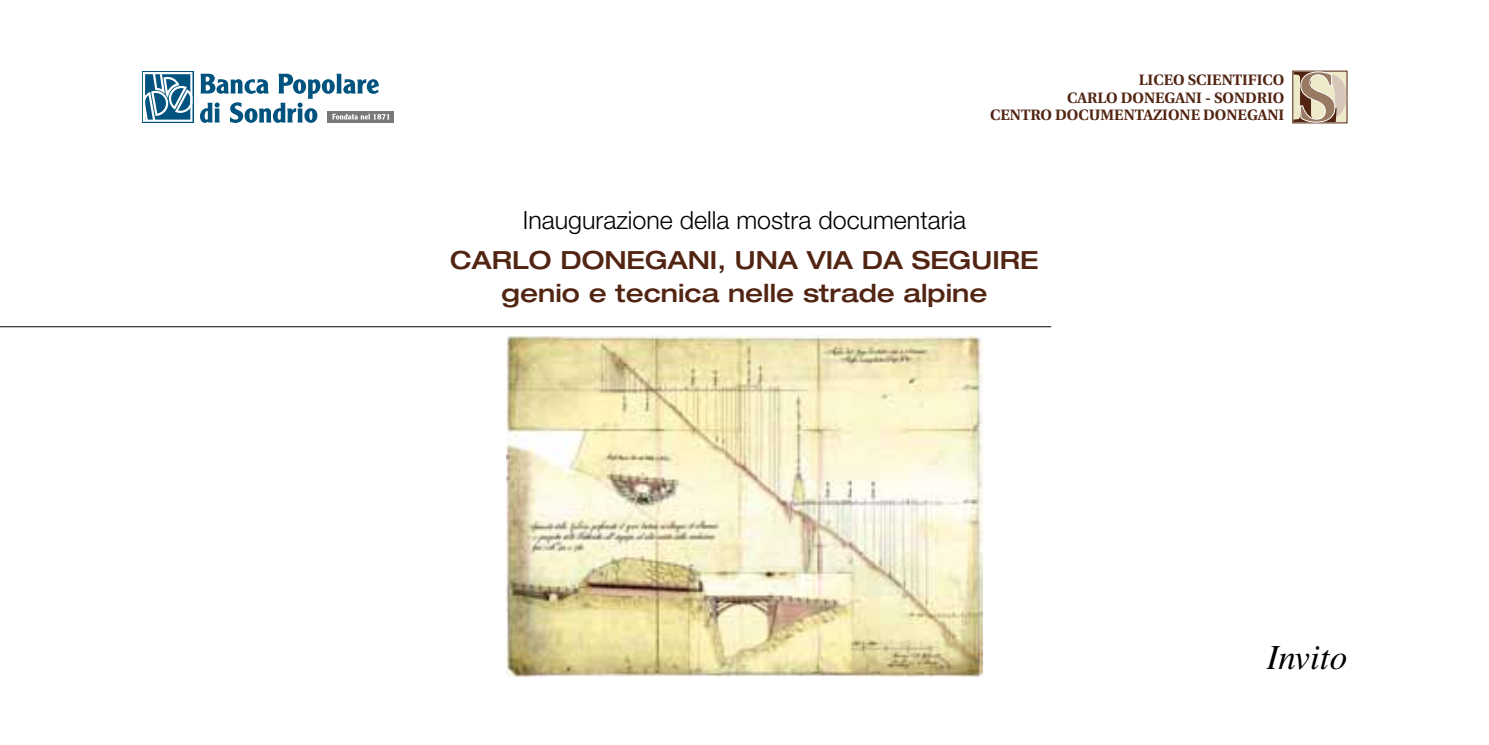
<style>
.page{position:relative;width:1489px;height:745px;background:#fff}
.page>*{position:absolute;margin:0;border:0;box-sizing:border-box;transform-origin:0 0}
.t1{font:italic 35px "Times";color:#000}
.t2{font:500 expanded 25px/32.5px "Helvetica Neue";color:#522412}
.t3{font:300 25px "Helvetica Neue";color:#000}
.t4{font:700 15px/17.5px "Utopia";color:#522412;text-align:right}
</style>
<div class="page">
<hr style="left:0;top:326px;width:1051px;height:1px;background:#000">
<svg style="left:142px;top:71px;width:51px;height:52px"></svg>
<svg style="left:143px;top:72px;width:49px;height:50px"></svg>
<div style="left:327px;top:111px;width:67px;height:11px;background:#797978"></div>
<svg style="left:200px;top:74px;width:189px;height:49px"></svg>
<svg style="left:1292px;top:71px;width:54px;height:52px"></svg>
<svg style="left:1293px;top:72px;width:53px;height:50px;background:#c2b099"></svg>
<img style="left:506px;top:335px;width:476px;height:340px">
<p class="t4" style="left:990px;top:71px;width:296px">LICEO SCIENTIFICO<br>CARLO DONEGANI - SONDRIO<br>CENTRO DOCUMENTAZIONE DONEGANI</p>
<h2 class="t3" style="left:523px;top:205px;width:445px">Inaugurazione della mostra documentaria</h2>
<h2 class="t2" style="left:501px;top:243px;width:507px;text-indent:-51px">CARLO DONEGANI, una via da seg uire genio e tecnica nelle strade alpine</h2>
<h1 class="t1" style="left:1266px;top:637px;width:82px">Invito</h1>
</div>
